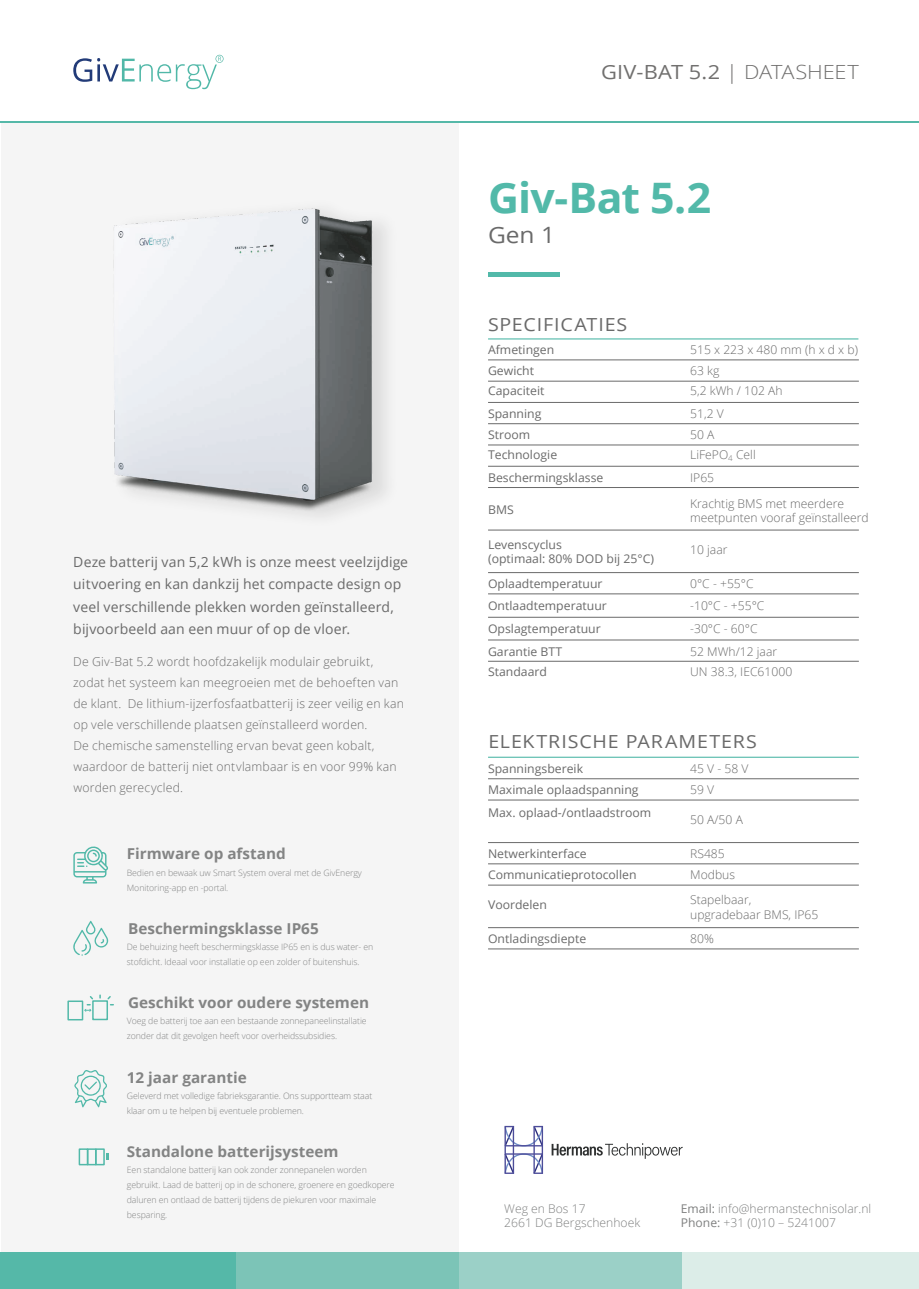
<style>
.page{position:relative;width:919px;height:1289px;background:#fff}
.page>*{position:absolute;margin:0;border:0;box-sizing:border-box;transform-origin:0 0}
.t1{font:700 42px "Open Sans";letter-spacing:-.02em;color:#52b9a9}
.t2{font:22.5px "Open Sans";color:#6a6a6a;scale:1.09 1}
.t3{font:19.5px "Open Sans";letter-spacing:.005em;color:#71706f;scale:1.12 1}
.t4{font:18px "Open Sans";letter-spacing:.045em;color:#6a6a6a;scale:1.09 1}
.t5{font:700 15px "Open Sans";color:#838484}
.t6{font:13.95px/22.5px "Open Sans";letter-spacing:.01em;color:#6a6a6a}
.t7{font:300 12.3px/21px "Open Sans";letter-spacing:.015em;color:#6a6a6a}
.t8{font:12px/14.4px "Open Sans";color:#6a6a6a}
.t9{font:300 12px/14.4px "Open Sans";color:#6a6a6a}
.t10{font:300 12px/14.4px "Open Sans";color:#7f8080}
.t11{font:300 8.7px/15px "Open Sans";letter-spacing:-.01em;color:#838484}
.t12{font:300 8.7px/15px "Open Sans";letter-spacing:-.01em;color:#818282}
.s1{font-weight:300}
.s2{font-weight:400}
</style>
<div class="page">
<div style="left:1px;top:122px;width:458px;height:1144px;background:#f5f5f5"></div>
<svg style="left:73px;top:55px;width:150px;height:34px"></svg>
<hr style="left:488px;top:273px;width:72px;height:4px;background:#52b9a9">
<hr style="left:488px;top:338px;width:370px;height:1px;background:#52b9a9">
<hr style="left:488px;top:572px;width:370px;height:1px;background:#6a6a6a">
<hr style="left:488px;top:593px;width:370px;height:1px;background:#6a6a6a">
<hr style="left:488px;top:617px;width:370px;height:1px;background:#6a6a6a">
<hr style="left:488px;top:639px;width:370px;height:1px;background:#6a6a6a">
<hr style="left:488px;top:530px;width:370px;height:1px;background:#6a6a6a">
<hr style="left:488px;top:487px;width:370px;height:1px;background:#6a6a6a">
<hr style="left:488px;top:661px;width:370px;height:1px;background:#6a6a6a">
<hr style="left:488px;top:423px;width:370px;height:1px;background:#6a6a6a">
<hr style="left:488px;top:445px;width:370px;height:1px;background:#6a6a6a">
<hr style="left:488px;top:466px;width:370px;height:1px;background:#6a6a6a">
<hr style="left:488px;top:359px;width:370px;height:1px;background:#6a6a6a">
<hr style="left:488px;top:381px;width:370px;height:1px;background:#6a6a6a">
<hr style="left:488px;top:402px;width:370px;height:1px;background:#6a6a6a">
<hr style="left:488px;top:778px;width:370px;height:1px;background:#6a6a6a">
<hr style="left:488px;top:799px;width:370px;height:1px;background:#6a6a6a">
<hr style="left:488px;top:863px;width:370px;height:1px;background:#6a6a6a">
<hr style="left:488px;top:884px;width:370px;height:1px;background:#6a6a6a">
<hr style="left:488px;top:927px;width:370px;height:1px;background:#6a6a6a">
<hr style="left:488px;top:948px;width:370px;height:1px;background:#6a6a6a">
<hr style="left:488px;top:842px;width:370px;height:1px;background:#6a6a6a">
<hr style="left:488px;top:756px;width:370px;height:1px;background:#52b9a9">
<svg style="left:73px;top:846px;width:35px;height:37px"></svg>
<svg style="left:74px;top:1070px;width:33px;height:37px"></svg>
<svg style="left:73px;top:920px;width:35px;height:35px"></svg>
<div style="left:67px;top:1000px;width:16px;height:20px;border:2px solid #52b9a9"></div>
<div style="left:92px;top:1000px;width:16px;height:20px;border:2px solid #52b9a9"></div>
<svg style="left:84px;top:994px;width:29px;height:17px"></svg>
<div style="left:95px;top:1148px;width:10px;height:17px;border:2px solid #52b9a9"></div>
<div style="left:87px;top:1148px;width:10px;height:17px;border:2px solid #52b9a9"></div>
<div style="left:79px;top:1148px;width:9px;height:17px;border:2px solid #52b9a9"></div>
<svg style="left:106px;top:1153px;width:2px;height:7px"></svg>
<img style="left:113px;top:208px;width:274px;height:305px">
<svg style="left:551px;top:1143px;width:131px;height:15px"></svg>
<svg style="left:504px;top:1125px;width:39px;height:48px"></svg>
<div style="left:235px;top:1252px;width:224px;height:36px;background:#7cc4b7"></div>
<hr style="left:0;top:121px;width:918px;height:2px;background:#55b8a8">
<div style="left:459px;top:1252px;width:223px;height:36px;background:#9bd0c7"></div>
<div style="left:0;top:1252px;width:235px;height:36px;background:#55b8a8"></div>
<div style="left:682px;top:1252px;width:236px;height:36px;background:#dcede8"></div>
<h3 class="t6" style="left:73px;top:550px;width:336px">Deze batterij van 5,2 kWh is onze meest veelzijdige uitvoering en kan dankzij het compacte design op veel verschillende plekken worden geïnstalleerd, bijvoorbeeld aan een muur of op de vloer.</h3>
<p class="t7" style="left:73px;top:650px;width:332px">De Giv-Bat 5.2 wordt hoofdzakelijk modulair gebruikt, zodat het systeem kan meegroeien met de behoeften van de klant. De lithium-ijzerfosfaatbatterij is zeer veilig en kan op vele verschillende plaatsen geïnstalleerd worden.<br>De chemische samenstelling ervan bevat geen kobalt, waardoor de batterij niet ontvlambaar is en voor 99% kan worden gerecycled.</p>
<h3 class="t5" style="left:127px;top:843px;width:160px">Firmware op afstand</h3>
<p class="t11" style="left:127px;top:864px;width:236px">Bedien en bewaak uw Smart System overal met de GivEnergy<br>Monitoring-app en -portal.</p>
<h3 class="t5" style="left:128px;top:917px;width:192px">Beschermingsklasse IP65</h3>
<p class="t11" style="left:127px;top:938px;width:248px">De behuizing heeft beschermingsklasse IP65 en is dus water- en stofdicht. Ideaal voor installatie op een zolder of buitenshuis.</p>
<h3 class="t5" style="left:128px;top:991px;width:242px">Geschikt voor oudere systemen</h3>
<p class="t11" style="left:127px;top:1013px;width:241px">Voeg de batterij toe aan een bestaande zonnepaneelinstallatie zonder dat dit gevolgen heeft voor overheidssubsidies.</p>
<h3 class="t5" style="left:127px;top:1066px;width:121px">12 jaar garantie</h3>
<p class="t12" style="left:127px;top:1088px;width:247px">Geleverd met volledige fabrieksgarantie. Ons supportteam staat klaar om u te helpen bij eventuele problemen.</p>
<h3 class="t5" style="left:127px;top:1141px;width:213px">Standalone batterijsysteem</h3>
<p class="t11" style="left:127px;top:1162px;width:269px">Een standalone batterij kan ook zonder zonnepanelen worden gebruikt. Laad de batterij op in de schonere, groenere en goedkopere daluren en ontlaad de batterij tijdens de piekuren voor maximale besparing.</p>
<h3 class="t3" style="left:601px;top:58px;width:231px">GIV-BAT 5.2 <span class="s1">| DATASHEET</span></h3>
<h1 class="t1" style="left:488px;top:168px;width:225px">Giv-Bat 5.2</h1>
<h2 class="t2" style="left:488px;top:220px;width:63px">Gen 1</h2>
<h3 class="t4" style="left:488px;top:312px;width:129px">SPECIFICATIES</h3>
<h3 class="t8" style="left:488px;top:342px;width:68px">Afmetingen</h3>
<h3 class="t9" style="left:690px;top:342px;width:169px">515 x 223 x 480 mm (h x d x b)</h3>
<h3 class="t8" style="left:488px;top:363px;width:48px">Gewicht</h3>
<h3 class="t9" style="left:690px;top:363px;width:31px">63 kg</h3>
<h3 class="t8" style="left:488px;top:383px;width:58px">Capaciteit</h3>
<h3 class="t9" style="left:690px;top:383px;width:94px">5,2 kWh / 102 Ah</h3>
<h3 class="t8" style="left:488px;top:406px;width:55px">Spanning</h3>
<h3 class="t9" style="left:690px;top:406px;width:35px">51,2 V</h3>
<h3 class="t8" style="left:488px;top:427px;width:44px">Stroom</h3>
<h3 class="t9" style="left:690px;top:427px;width:26px">50 A</h3>
<h3 class="t8" style="left:488px;top:447px;width:71px">Technologie</h3>
<h3 class="t9" style="left:690px;top:447px;width:67px">LiFePO<sub>4</sub> Cell</h3>
<h3 class="t8" style="left:488px;top:470px;width:117px">Beschermingsklasse</h3>
<h3 class="t9" style="left:690px;top:470px;width:26px">IP65</h3>
<h3 class="t8" style="left:488px;top:502px;width:27px">BMS</h3>
<h3 class="t9" style="left:690px;top:495px;width:180px">Krachtig BMS met meerdere meetpunten vooraf geïnstalleerd</h3>
<h3 class="t8" style="left:488px;top:537px;width:167px">Levenscyclus<br>(optimaal: 80% DOD bij 25°C)</h3>
<h3 class="t9" style="left:690px;top:542px;width:39px">10 jaar</h3>
<h3 class="t8" style="left:488px;top:576px;width:116px">Oplaadtemperatuur</h3>
<h3 class="t9" style="left:690px;top:576px;width:65px">0°C - +55°C</h3>
<h3 class="t8" style="left:488px;top:621px;width:114px">Opslagtemperatuur</h3>
<h3 class="t9" style="left:690px;top:621px;width:69px">-30°C - 60°C</h3>
<h3 class="t8" style="left:488px;top:597px;width:120px">Ontlaadtemperatuur</h3>
<h3 class="t9" style="left:690px;top:597px;width:76px">-10°C - +55°C</h3>
<h3 class="t8" style="left:488px;top:643px;width:76px">Garantie BTT</h3>
<h3 class="t9" style="left:690px;top:643px;width:88px">52 MWh/12 jaar</h3>
<h3 class="t8" style="left:488px;top:664px;width:61px">Standaard</h3>
<h3 class="t9" style="left:690px;top:664px;width:104px">UN 38.3, IEC61000</h3>
<h3 class="t4" style="left:488px;top:729px;width:248px">ELEKTRISCHE PARAMETERS</h3>
<h3 class="t8" style="left:488px;top:761px;width:97px">Spanningsbereik</h3>
<h3 class="t9" style="left:690px;top:761px;width:60px">45 V - 58 V</h3>
<h3 class="t8" style="left:488px;top:805px;width:165px">Max. oplaad-/ontlaadstroom</h3>
<h3 class="t8" style="left:488px;top:781px;width:152px">Maximale oplaadspanning</h3>
<h3 class="t9" style="left:690px;top:781px;width:26px">59 V</h3>
<h3 class="t9" style="left:690px;top:812px;width:54px">50 A/50 A</h3>
<h3 class="t8" style="left:488px;top:846px;width:100px">Netwerkinterface</h3>
<h3 class="t9" style="left:690px;top:846px;width:36px">RS485</h3>
<h3 class="t8" style="left:488px;top:867px;width:150px">Communicatieprotocollen</h3>
<h3 class="t9" style="left:690px;top:867px;width:46px">Modbus</h3>
<h3 class="t8" style="left:488px;top:897px;width:60px">Voordelen</h3>
<h3 class="t9" style="left:690px;top:892px;width:130px">Stapelbaar, upgradebaar BMS, IP65</h3>
<h3 class="t8" style="left:488px;top:930px;width:100px">Ontladingsdiepte</h3>
<h3 class="t9" style="left:690px;top:930px;width:25px">80%</h3>
<h3 class="t10" style="left:504px;top:1200px;width:137px">Weg en Bos 17<br>2661 DG Bergschenhoek</h3>
<h3 class="t10" style="left:680px;top:1200px;width:192px"><span class="s2">Email:</span> info@hermanstechnisolar.nl<br><span class="s2">Phone:</span> +31 (0)10 – 5241007</h3>
</div>
